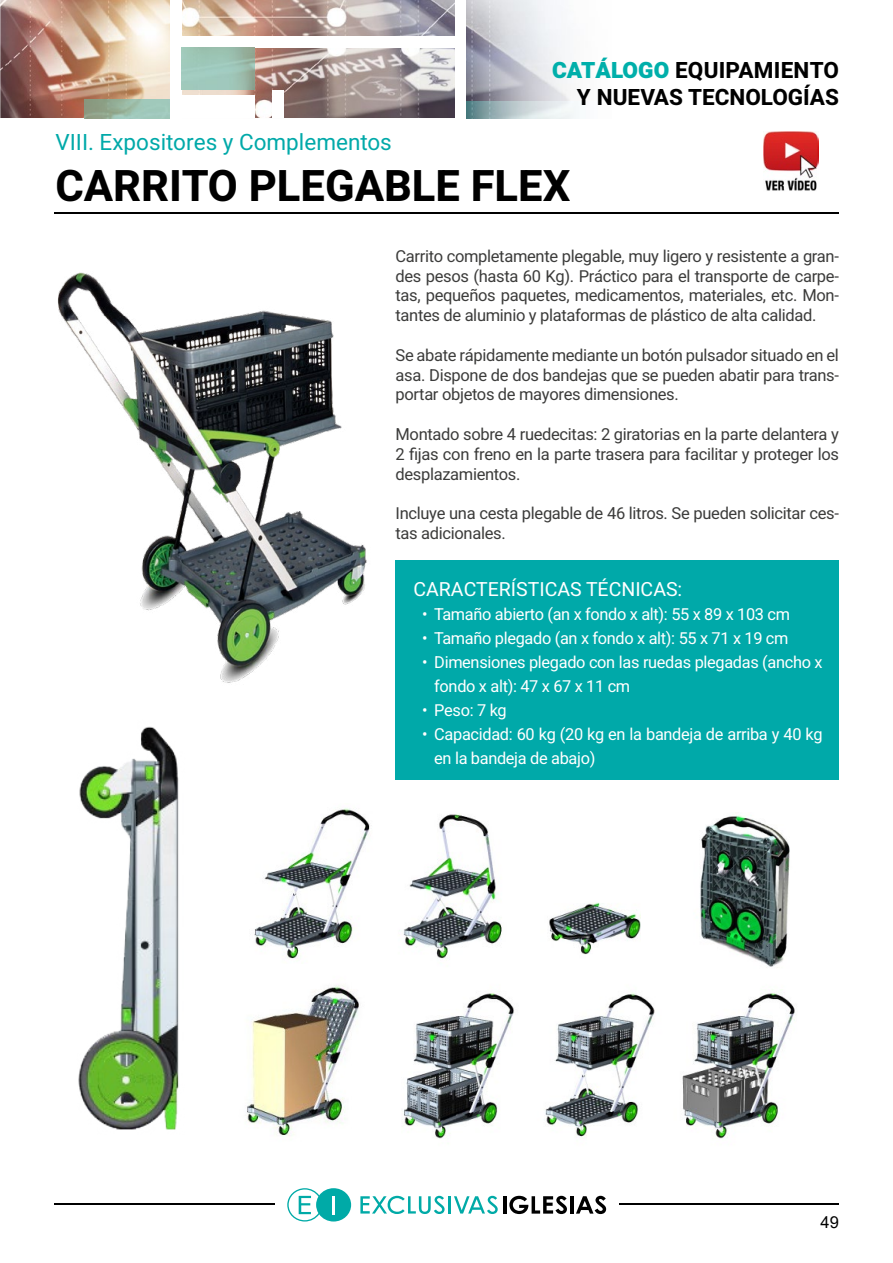
<style>
.page{position:relative;width:893px;height:1263px;background:#fff}
.page>*{position:absolute;margin:0;border:0;box-sizing:border-box;transform-origin:0 0}
.t1{font:700 43.5px "Heebo";color:#000}
.t2{font:700 22.5px/27px "Heebo";color:#000;text-align:right}
.t3{font:22.5px "Heebo";color:#00a9a9}
.t4{font:19.5px "Heebo";color:#fff}
.t5{font:16.5px/19.8px "Heebo";letter-spacing:-.02em;color:#3c3c3b;text-align:justify}
.t6{font:16.5px/24px "Heebo";letter-spacing:-.02em;color:#fff}
.t7{font:16.5px "Arial";color:#000}
.s1{font-weight:900;color:#00afaa}
</style>
<div class="page">
<img style="left:0;top:0;width:455px;height:118px">
<div style="left:273px;top:91px;width:11px;height:27px;background:#fff"></div>
<img style="left:84px;top:100px;width:86px;height:18px">
<div style="left:170px;top:0;width:11px;height:118px;background:#fff"></div>
<div style="left:170px;top:37px;width:285px;height:11px;background:#fff"></div>
<img style="left:181px;top:48px;width:74px;height:42px">
<div style="left:179px;top:95px;width:76px;height:23px;background:#fff"></div>
<img style="left:466px;top:0;width:110px;height:118px">
<hr style="left:54px;top:1203px;width:785px;height:2px;background:#000">
<div style="left:275px;top:1185px;width:343px;height:41px;background:#fff"></div>
<svg style="left:287px;top:1188px;width:64px;height:33px"></svg>
<hr style="left:332px;top:1196px;width:3px;height:18px;background:#fff">
<svg style="left:360px;top:1196px;width:85px;height:18px"></svg>
<hr style="left:448px;top:1196px;width:3px;height:17px;background:#00aaa7">
<svg style="left:454px;top:1196px;width:44px;height:18px"></svg>
<hr style="left:503px;top:1196px;width:3px;height:17px;background:#000">
<svg style="left:509px;top:1196px;width:58px;height:18px"></svg>
<hr style="left:570px;top:1196px;width:3px;height:17px;background:#000">
<svg style="left:576px;top:1196px;width:30px;height:18px"></svg>
<hr style="left:54px;top:212px;width:785px;height:2px;background:#000">
<img style="left:57px;top:272px;width:310px;height:411px">
<div style="left:396px;top:560px;width:443px;height:220px;background:#00a9a9"></div>
<img style="left:78px;top:726px;width:101px;height:404px">
<img style="left:700px;top:815px;width:90px;height:153px">
<img style="left:254px;top:808px;width:386px;height:152px">
<img style="left:247px;top:985px;width:112px;height:151px">
<img style="left:403px;top:989px;width:392px;height:150px">
<img style="left:763px;top:131px;width:56px;height:60px">
<h2 class="t2" style="left:552px;top:56px;width:288px"><span class="s1">CATÁLOGO</span> EQUIPAMIENTO<br>Y NUEVAS TECNOLOGÍAS</h2>
<h2 class="t3" style="left:55px;top:127px;width:338px">VIII. Expositores y Complementos</h2>
<h1 class="t1" style="left:55px;top:156px;width:516px">CARRITO PLEGABLE FLEX</h1>
<p class="t5" style="left:396px;top:246px;width:445px">Carrito completamente plegable, muy ligero y resistente a gran&shy;des pesos (hasta 60 Kg). Práctico para el transporte de carpe&shy;tas, pequeños paquetes, medicamentos, materiales, etc. Mon&shy;tantes de aluminio y plataformas de plástico de alta calidad.</p>
<p class="t5" style="left:396px;top:345px;width:445px">Se abate rápidamente mediante un botón pulsador situado en el asa. Dispone de dos bandejas que se pueden abatir para trans&shy;portar objetos de mayores dimensiones.</p>
<p class="t5" style="left:396px;top:424px;width:445px">Montado sobre 4 ruedecitas: 2 giratorias en la parte delantera y 2 fijas con freno en la parte trasera para facilitar y proteger los desplazamientos.</p>
<p class="t5" style="left:396px;top:503px;width:445px">Incluye una cesta plegable de 46 litros. Se pueden solicitar ces&shy;tas adicionales.</p>
<p class="t4" style="left:414px;top:575px;width:270px">CARACTERÍSTICAS TÉCNICAS:</p>
<p class="t6" style="left:422px;top:602px;width:369px">• Tamaño abierto (an x fondo x alt): 55 x 89 x 103 cm</p>
<p class="t6" style="left:422px;top:626px;width:368px">• Tamaño plegado (an x fondo x alt): 55 x 71 x 19 cm</p>
<p class="t6" style="left:434px;top:650px;width:390px;text-indent:-12px">• Dimensiones plegado con las ruedas plegadas (ancho x fondo x alt): 47 x 67 x 11 cm</p>
<p class="t6" style="left:422px;top:698px;width:86px">• Peso: 7 kg</p>
<p class="t6" style="left:434px;top:722px;width:390px;text-indent:-12px">• Capacidad: 60 kg (20 kg en la bandeja de arriba y 40 kg en la bandeja de abajo)</p>
<p class="t7" style="left:821px;top:1210px;width:20px">49</p>
</div>
